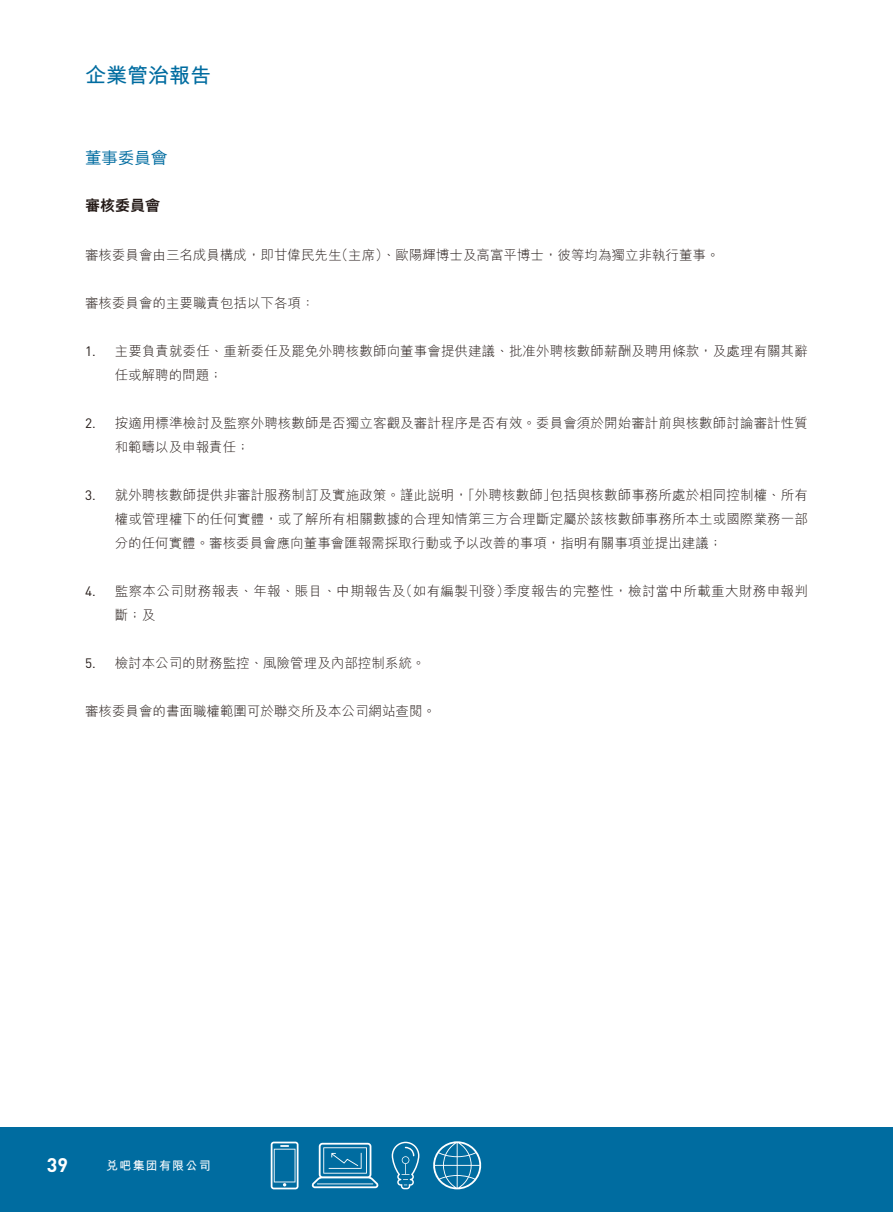
<style>
.page{position:relative;width:893px;height:1212px;background:#fff}
.page>*{position:absolute;margin:0;border:0;box-sizing:border-box;transform-origin:0 0}
.t1{font:21px "M Hei HK Bold E Ten B5 H";color:#006ca0}
.t2{font:700 19.5px "DIN Pro";color:#fff}
.t3{font:16.5px "M Hei HK Medium E Ten B5 H";color:#006ca0}
.t4{font:15px "M Hei HK Heavy E Ten B5 H";color:#231916}
.t5{font:13.5px/24px "M Hei HK Light E Ten B5 H";color:#231916}
.t6{font:13.5px/24px "M Hei HK Light E Ten B5 H";letter-spacing:.025em;color:#231916}
.t7{font:12px "M Hei HKS Bold E Ten B5 H";letter-spacing:.1em;color:#fff}
.s1{font-family:"DIN Pro"}
</style>
<div class="page">
<div style="left:0;top:1127px;width:893px;height:85px;background:#006ca0"></div>
<svg style="left:271px;top:1141px;width:28px;height:48px"></svg>
<svg style="left:312px;top:1143px;width:67px;height:45px"></svg>
<svg style="left:392px;top:1142px;width:27px;height:47px"></svg>
<svg style="left:433px;top:1141px;width:49px;height:48px"></svg>
<h1 class="t1" style="left:85px;top:67px;width:127px">企業管治報告</h1>
<p class="t3" style="left:85px;top:151px;width:84px">董事委員會</p>
<p class="t4" style="left:85px;top:199px;width:76px">審核委員會</p>
<p class="t5" style="left:85px;top:245px;width:636px">審核委員會由三名成員構成，即甘偉民先生（主席）、歐陽輝博士及高富平博士，彼等均為獨立非執行董事。</p>
<p class="t5" style="left:85px;top:293px;width:231px">審核委員會的主要職責包括以下各項：</p>
<p class="t5" style="left:115px;top:341px;width:695px;text-indent:-30px"><span class="s1">1.</span> 主要負責就委任、重新委任及罷免外聘核數師向董事會提供建議、批准外聘核數師薪酬及聘用條款，及處理有關其辭任或解聘的問題；</p>
<p class="t5" style="left:115px;top:413px;width:695px;text-indent:-30px"><span class="s1">2.</span> 按適用標準檢討及監察外聘核數師是否獨立客觀及審計程序是否有效。委員會須於開始審計前與核數師討論審計性質和範疇以及申報責任；</p>
<p class="t5" style="left:115px;top:485px;width:695px;text-align:justify;text-indent:-30px"><span class="s1">3.</span> 就外聘核數師提供非審計服務制訂及實施政策。謹此說明，「外聘核數師」包括與核數師事務所處於相同控制權、所有權或管理權下的任何實體，或了解所有相關數據的合理知情第三方合理斷定屬於該核數師事務所本土或國際業務一部分的任何實體。審核委員會應向董事會匯報需採取行動或予以改善的事項，指明有關事項並提出建議；</p>
<p class="t6" style="left:115px;top:581px;width:695px;text-indent:-30px"><span class="s1">4.</span> 監察本公司財務報表、年報、賬目、中期報告及（如有編製刊發）季度報告的完整性，檢討當中所載重大財務申報判斷；及</p>
<p class="t5" style="left:85px;top:653px;width:342px"><span class="s1">5.</span> 檢討本公司的財務監控、風險管理及內部控制系統。</p>
<p class="t5" style="left:85px;top:701px;width:353px">審核委員會的書面職權範圍可於聯交所及本公司網站查閱。</p>
<h2 class="t2" style="left:47px;top:1158px;width:23px">39</h2>
<p class="t7" style="left:106px;top:1160px;width:106px">兌吧集團有限公司</p>
</div>
